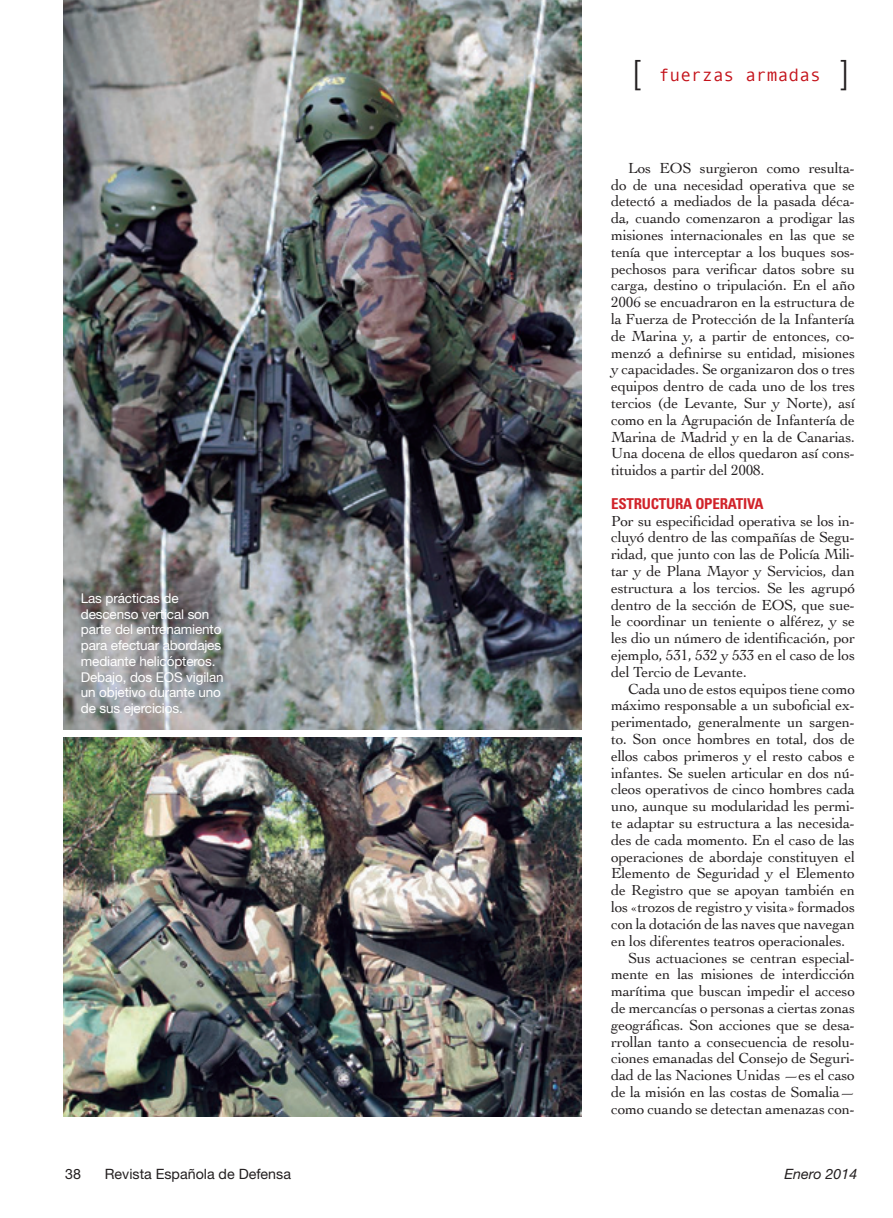
<style>
.page{position:relative;width:893px;height:1218px;background:#fff}
.page>*{position:absolute;margin:0;border:0;box-sizing:border-box;transform-origin:0 0}
.t1{font:18px "Monotypecom";color:#c4121a}
.t2{font:15.3px/16.8px "Cochin";letter-spacing:-.015em;color:#231f20;text-align:justify}
.t3{font:700 condensed 15px "Univers";letter-spacing:-.015em;color:#d1232a}
.t4{font:14.25px "Helvetica Neue";color:#231f20}
.t5{font:italic 14.25px "Helvetica Neue";color:#231f20}
.t6{font:13.5px/15.8px "Helvetica Neue";letter-spacing:-.01em;color:#fff}
.s1{font-family:"Helvetica Neue";font-weight:300;font-size:33px;color:#231f20}
</style>
<div class="page">
<img style="left:64px;top:0;width:517px;height:729px">
<img style="left:64px;top:738px;width:517px;height:378px">
<p class="t6" style="left:81px;top:590px;width:144px">Las prácticas de descenso vertical son parte del entrenamiento para efectuar abordajes mediante helicópteros.<br>Debajo, dos EOS vigilan un objetivo durante uno de sus ejercicios.</p>
<p class="t1" style="left:633px;top:65px;width:217px"><span class="s1">[</span> fuerzas armadas <span class="s1">]</span></p>
<p class="t2" style="left:611px;top:159px;width:245px;text-indent:17px">Los EOS surgieron como resulta&shy;do de una necesidad operativa que se detectó a mediados de la pasada déca&shy;da, cuando comenzaron a prodigar las misiones internacionales en las que se tenía que interceptar a los buques sos&shy;pechosos para verificar datos sobre su carga, destino o tripulación. En el año 2006 se encuadraron en la estructura de la Fuerza de Protección de la Infantería de Marina y, a partir de entonces, co&shy;menzó a definirse su entidad, misiones y capacidades. Se organizaron dos o tres equipos dentro de cada uno de los tres tercios (de Levante, Sur y Norte), así como en la Agrupación de Infantería de Marina de Madrid y en la de Canarias.<br>Una docena de ellos quedaron así cons&shy;tituidos a partir del 2008.</p>
<p class="t3" style="left:611px;top:494px;width:154px">ESTRUCTURA OPERATIVA</p>
<p class="t2" style="left:611px;top:511px;width:245px">Por su especificidad operativa se los in&shy;cluyó dentro de las compañías de Segu&shy;ridad, que junto con las de Policía Mili&shy;tar y de Plana Mayor y Servicios, dan estructura a los tercios. Se les agrupó dentro de la sección de EOS, que sue&shy;le coordinar un teniente o alférez, y se les dio un número de identificación, por ejemplo, 531, 532 y 533 en el caso de los del Tercio de Levante.</p>
<p class="t2" style="left:628px;top:679px;width:228px">Cada uno de estos equipos tiene como</p>
<p class="t2" style="left:611px;top:696px;width:245px">máximo responsable a un suboficial ex-</p>
<p class="t2" style="left:611px;top:713px;width:245px">perimentado, generalmente un sargen-</p>
<p class="t2" style="left:611px;top:730px;width:245px">to. Son once hombres en total, dos de</p>
<p class="t2" style="left:611px;top:747px;width:245px">ellos cabos primeros y el resto cabos e</p>
<p class="t2" style="left:611px;top:763px;width:245px">infantes. Se suelen articular en dos nú-</p>
<p class="t2" style="left:611px;top:780px;width:245px">cleos operativos de cinco hombres cada</p>
<p class="t2" style="left:611px;top:797px;width:245px">uno, aunque su modularidad les permi-</p>
<p class="t2" style="left:611px;top:814px;width:245px">te adaptar su estructura a las necesida-</p>
<p class="t2" style="left:611px;top:831px;width:245px">des de cada momento. En el caso de las</p>
<p class="t2" style="left:611px;top:847px;width:245px">operaciones de abordaje constituyen el</p>
<p class="t2" style="left:611px;top:864px;width:245px">Elemento de Seguridad y el Elemento</p>
<p class="t2" style="left:611px;top:881px;width:245px">de Registro que se apoyan también en</p>
<p class="t2" style="left:611px;top:898px;width:245px">los «trozos de registro y visita» formados</p>
<p class="t2" style="left:611px;top:915px;width:245px">con la dotación de las naves que navegan</p>
<p class="t2" style="left:611px;top:931px;width:236px">en los diferentes teatros operacionales.</p>
<p class="t2" style="left:628px;top:948px;width:228px">Sus actuaciones se centran especial-</p>
<p class="t2" style="left:611px;top:965px;width:245px">mente en las misiones de interdicción</p>
<p class="t2" style="left:611px;top:982px;width:245px">marítima que buscan impedir el acceso</p>
<p class="t2" style="left:611px;top:999px;width:245px">de mercancías o personas a ciertas zonas</p>
<p class="t2" style="left:611px;top:1015px;width:245px">geográficas. Son acciones que se desa-</p>
<p class="t2" style="left:611px;top:1032px;width:245px">rrollan tanto a consecuencia de resolu-</p>
<p class="t2" style="left:611px;top:1049px;width:245px">ciones emanadas del Consejo de Seguri-</p>
<p class="t2" style="left:611px;top:1066px;width:245px">dad de las Naciones Unidas —es el caso</p>
<p class="t2" style="left:611px;top:1083px;width:245px">de la misión en las costas de Somalia—</p>
<p class="t2" style="left:611px;top:1099px;width:245px">como cuando se detectan amenazas con-</p>
<p class="t4" style="left:65px;top:1165px;width:17px">38</p>
<p class="t4" style="left:105px;top:1165px;width:188px">Revista Española de Defensa</p>
<p class="t5" style="left:784px;top:1165px;width:74px">Enero 2014</p>
</div>
